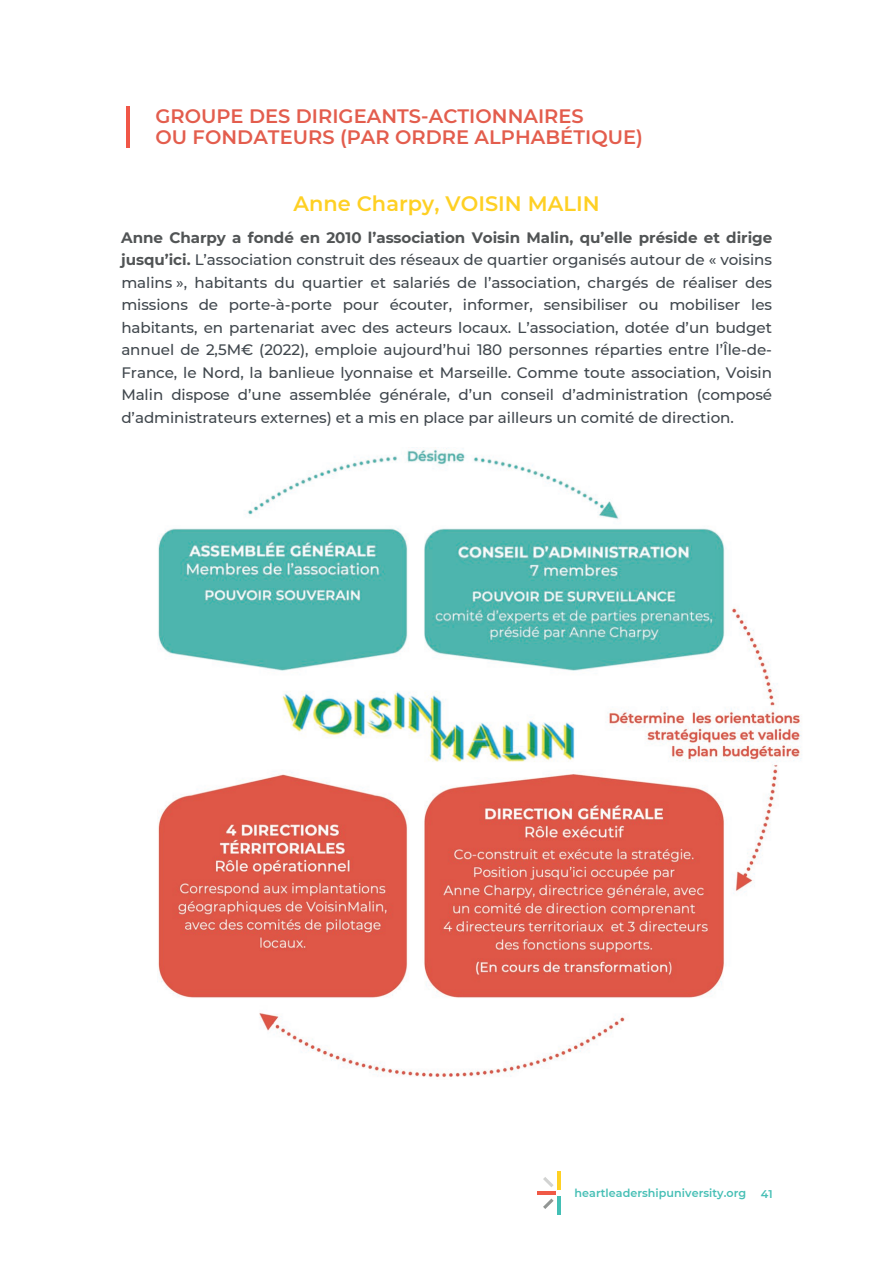
<style>
.page{position:relative;width:893px;height:1263px;background:#fff}
.page>*{position:absolute;margin:0;border:0;box-sizing:border-box;transform-origin:0 0}
.t1{font:600 20.85px "Montserrat";letter-spacing:.005em;color:#fed024}
.t2{font:600 19.5px/21.3px "Montserrat";color:#e35d4d}
.t3{font:500 15.15px/22.5px "Montserrat";letter-spacing:-.005em;color:#40474d;text-align:justify}
.t4{font:600 11.1px "Montserrat";letter-spacing:.005em;color:#46bfb5}
.s1{font-weight:700;color:#515455}
</style>
<div class="page">
<hr style="left:558px;top:1172px;width:3px;height:18px;background:#ffd124">
<hr style="left:558px;top:1196px;width:3px;height:18px;background:#43bfb5">
<hr style="left:538px;top:1191px;width:18px;height:3px;background:#f05946">
<svg style="left:543px;top:1177px;width:11px;height:10px"></svg>
<svg style="left:543px;top:1198px;width:11px;height:11px"></svg>
<hr style="left:126px;top:106px;width:4px;height:21px;background:#f05647">
<hr style="left:126px;top:127px;width:4px;height:21px;background:#f05647">
<img style="left:158px;top:447px;width:643px;height:631px">
<p class="t2" style="left:155px;top:105px;width:489px">GROUPE DES DIRIGEANTS-ACTIONNAIRES<br>OU FONDATEURS (PAR ORDRE ALPHABÉTIQUE)</p>
<h1 class="t1" style="left:293px;top:189px;width:308px">Anne Charpy, VOISIN MALIN</h1>
<p class="t3" style="left:121px;top:225px;width:652px"><span class="s1">Anne Charpy a fondé en 2010 l’association Voisin Malin, qu’elle préside et dirige jusqu’ici.</span> L’association construit des réseaux de quartier organisés autour de « voisins malins », habitants du quartier et salariés de l’association, chargés de réaliser des missions de porte-à-porte pour écouter, informer, sensibiliser ou mobiliser les habitants, en partenariat avec des acteurs locaux. L’association, dotée d’un budget annuel de 2,5M€ (2022), emploie aujourd’hui 180 personnes réparties entre l’Île-de-France, le Nord, la banlieue lyonnaise et Marseille. Comme toute association, Voisin Malin dispose d’une assemblée générale, d’un conseil d’administration (composé d’administrateurs externes) et a mis en place par ailleurs un comité de direction.</p>
<p class="t4" style="left:575px;top:1185px;width:173px">heartleadershipuniversity.org</p>
<p class="t4" style="left:761px;top:1186px;width:13px">41</p>
</div>
